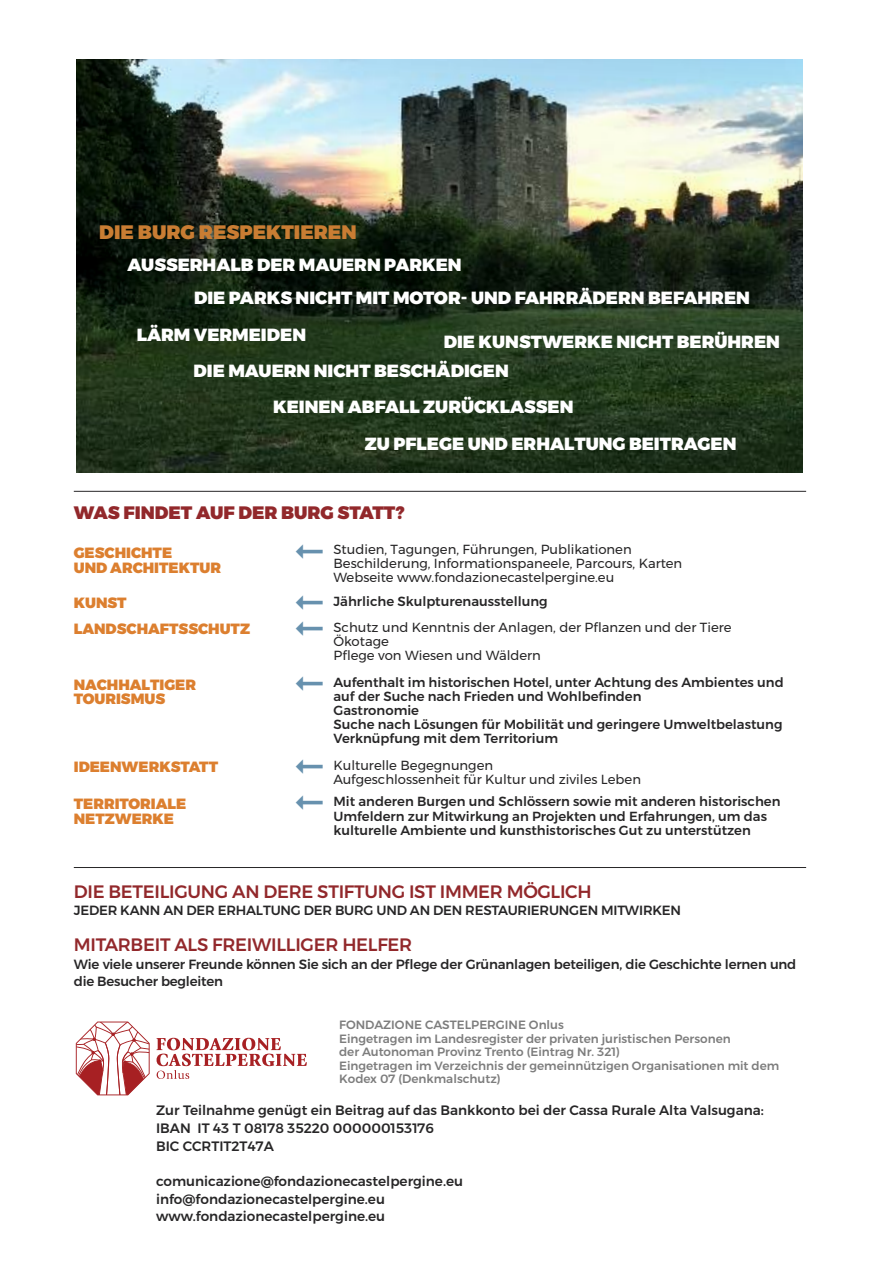
<style>
.page{position:relative;width:893px;height:1263px;background:#fff}
.page>*{position:absolute;margin:0;border:0;box-sizing:border-box;transform-origin:0 0}
.t1{font:37.2px "Wingdings 3";color:#6791ae}
.t2{font:900 19.5px "Montserrat";color:#c97d33}
.t3{font:500 18px "Montserrat";letter-spacing:-.015em;color:#92282b}
.t4{font:900 18px "Montserrat";color:#92282b}
.t5{font:900 17.55px "Montserrat";color:#fff}
.t6{font:900 14.85px/14.9px "Montserrat";color:#dc7f2f}
.t7{font:500 13.65px/17.7px "Montserrat";color:#272627}
.t8{font:500 13.35px/17.7px "Montserrat";letter-spacing:-.015em;color:#272627}
.t9{font:500 13.2px/14.1px "Montserrat";color:#272627}
.t10{font:13.2px/14.1px "Montserrat";color:#272627}
.t11{font:500 12px/13.5px "Montserrat";color:#7d7d7d}
.s1{color:#6791ae}
</style>
<div class="page">
<svg style="left:76px;top:1021px;width:74px;height:74px"></svg>
<svg style="left:156px;top:1038px;width:151px;height:41px"></svg>
<img style="left:77px;top:60px;width:726px;height:412px">
<hr style="left:74px;top:491px;width:732px;height:1px;background:#272627">
<hr style="left:74px;top:867px;width:732px;height:1px;background:#272627">
<h2 class="t2" style="left:99px;top:216px;width:259px">DIE BURG RESPEKTIEREN</h2>
<h3 class="t5" style="left:128px;top:251px;width:336px">AUSSERHALB DER MAUERN PARKEN</h3>
<h3 class="t5" style="left:194px;top:283px;width:557px">DIE PARKS NICHT MIT MOTOR- UND FAHRRÄDERN BEFAHREN</h3>
<h3 class="t5" style="left:137px;top:320px;width:171px">LÄRM VERMEIDEN</h3>
<h3 class="t5" style="left:193px;top:356px;width:317px">DIE MAUERN NICHT BESCHÄDIGEN</h3>
<h3 class="t5" style="left:273px;top:392px;width:302px">KEINEN ABFALL ZURÜCKLASSEN</h3>
<h3 class="t5" style="left:365px;top:429px;width:373px">ZU PFLEGE UND ERHALTUNG BEITRAGEN</h3>
<h3 class="t5" style="left:444px;top:327px;width:338px">DIE KUNSTWERKE NICHT BERÜHREN</h3>
<h3 class="t4" style="left:74px;top:498px;width:332px">WAS FINDET AUF DER BURG STATT?</h3>
<p class="t6" style="left:74px;top:545px;width:149px">GESCHICHTE<br>UND ARCHITEKTUR</p>
<p class="t10" style="left:333px;top:542px;width:350px">Studien, Tagungen, Führungen, Publikationen<br>Beschilderung, Informationspaneele, Parcours, Karten<br>Webseite www.fondazionecastelpergine.eu</p>
<h1 class="t1" style="left:293px;top:531px;width:35px">▪</h1>
<p class="t6" style="left:74px;top:596px;width:54px">KUNST</p>
<p class="t9" style="left:293px;top:594px;width:256px"><span class="s1">▪</span> Jährliche Skulpturenausstellung</p>
<p class="t6" style="left:74px;top:622px;width:178px">LANDSCHAFTSSCHUTZ</p>
<p class="t10" style="left:333px;top:620px;width:400px">Schutz und Kenntnis der Anlagen, der Pflanzen und der Tiere<br>Ökotage<br>Pflege von Wiesen und Wäldern</p>
<h1 class="t1" style="left:293px;top:607px;width:35px">▪</h1>
<h1 class="t1" style="left:293px;top:662px;width:35px">▪</h1>
<p class="t6" style="left:74px;top:677px;width:124px">NACHHALTIGER<br>TOURISMUS</p>
<p class="t9" style="left:333px;top:675px;width:452px">Aufenthalt im historischen Hotel, unter Achtung des Ambientes und auf der Suche nach Frieden und Wohlbefinden<br>Gastronomie<br>Suche nach Lösungen für Mobilität und geringere Umweltbelastung Verknüpfung mit dem Territorium</p>
<p class="t10" style="left:293px;top:772px;width:350px"><sup>▪</sup> Aufgeschlossenheit für Kultur und ziviles Leben</p>
<p class="t6" style="left:74px;top:759px;width:146px">IDEENWERKSTATT</p>
<p class="t10" style="left:333px;top:758px;width:161px">Kulturelle Begegnungen</p>
<h1 class="t1" style="left:293px;top:782px;width:35px">▪</h1>
<p class="t6" style="left:74px;top:796px;width:114px">TERRITORIALE<br>NETZWERKE</p>
<p class="t9" style="left:333px;top:795px;width:448px">Mit anderen Burgen und Schlössern sowie mit anderen historischen<br>Umfeldern zur Mitwirkung an Projekten und Erfahrungen, um das kulturelle Ambiente und kunsthistorisches Gut zu unterstützen</p>
<h3 class="t3" style="left:74px;top:877px;width:519px">DIE BETEILIGUNG AN DERE STIFTUNG IST IMMER MÖGLICH</h3>
<p class="t8" style="left:74px;top:902px;width:609px">JEDER KANN AN DER ERHALTUNG DER BURG UND AN DEN RESTAURIERUNGEN MITWIRKEN</p>
<h3 class="t3" style="left:74px;top:930px;width:340px">MITARBEIT ALS FREIWILLIGER HELFER</h3>
<p class="t8" style="left:74px;top:955px;width:724px">Wie viele unserer Freunde können Sie sich an der Pflege der Grünanlagen beteiligen, die Geschichte lernen und die Besucher begleiten</p>
<p class="t11" style="left:339px;top:1018px;width:442px">FONDAZIONE CASTELPERGINE Onlus<br>Eingetragen im Landesregister der privaten juristischen Personen<br>der Autonoman Provinz Trento (Eintrag Nr. 321)<br>Eingetragen im Verzeichnis der gemeinnützigen Organisationen mit dem Kodex 07 (Denkmalschutz)</p>
<p class="t7" style="left:156px;top:1101px;width:609px">Zur Teilnahme genügt ein Beitrag auf das Bankkonto bei der Cassa Rurale Alta Valsugana:<br>IBAN IT 43 T 08178 35220 000000153176<br>BIC CCRTIT2T47A</p>
<p class="t7" style="left:156px;top:1172px;width:309px">comunicazione@fondazionecastelpergine.eu info@fondazionecastelpergine.eu www.fondazionecastelpergine.eu</p>
</div>
